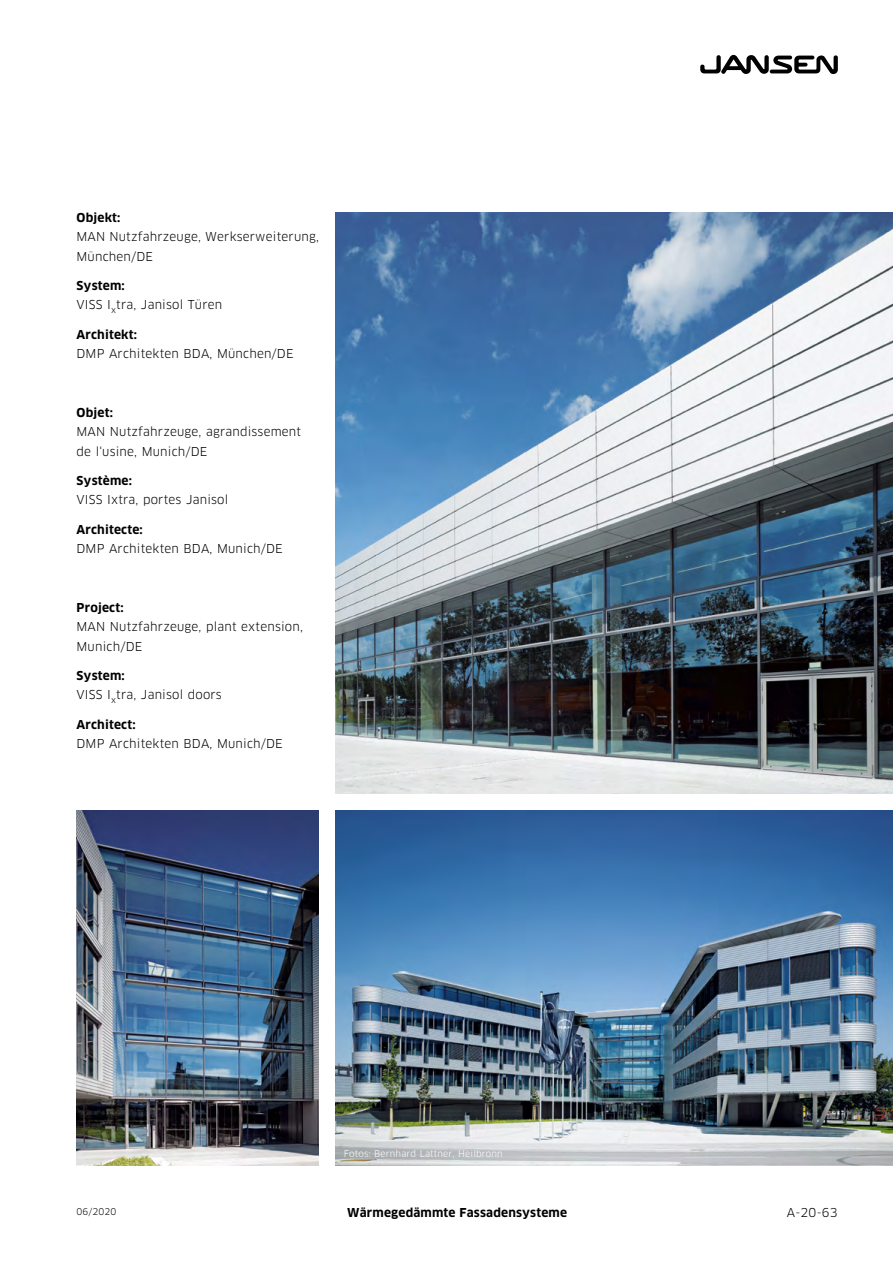
<style>
.page{position:relative;width:893px;height:1263px;background:#fff}
.page>*{position:absolute;margin:0;border:0;box-sizing:border-box;transform-origin:0 0}
.t1{font:12px/19.5px "Clan Pro";letter-spacing:.015em;color:#000}
.t2{font:700 12px "Clan Pro";letter-spacing:.015em;color:#000}
.t3{font:9px "Clan Pro";letter-spacing:.015em;color:#fff}
.t4{font:9px "Clan Pro";letter-spacing:.015em;color:#000}
.s1{font-weight:700}
</style>
<div class="page">
<svg style="left:700px;top:55px;width:138px;height:19px"></svg>
<img style="left:77px;top:811px;width:242px;height:354px">
<img style="left:336px;top:213px;width:557px;height:580px">
<img style="left:336px;top:811px;width:557px;height:354px">
<p class="t2" style="left:77px;top:210px;width:46px">Objekt:</p>
<p class="t1" style="left:77px;top:227px;width:244px">MAN Nutzfahrzeuge, Werkserweiterung,<br>München/DE</p>
<p class="t1" style="left:77px;top:276px;width:147px"><span class="s1">System:<br></span>VISS I<sub>x</sub>tra, Janisol Türen</p>
<p class="t2" style="left:77px;top:327px;width:62px">Architekt:</p>
<p class="t1" style="left:77px;top:344px;width:218px">DMP Architekten BDA, München/DE</p>
<p class="t2" style="left:77px;top:405px;width:38px">Objet:</p>
<p class="t1" style="left:77px;top:422px;width:226px">MAN Nutzfahrzeuge, agrandissement de l‘usine, Munich/DE</p>
<p class="t2" style="left:77px;top:473px;width:57px">Système:</p>
<p class="t1" style="left:77px;top:490px;width:153px">VISS Ixtra, portes Janisol</p>
<p class="t2" style="left:77px;top:522px;width:68px">Architecte:</p>
<p class="t1" style="left:77px;top:539px;width:208px">DMP Architekten BDA, Munich/DE</p>
<p class="t2" style="left:77px;top:600px;width:49px">Project:</p>
<p class="t1" style="left:77px;top:617px;width:228px">MAN Nutzfahrzeuge, plant extension,<br>Munich/DE</p>
<p class="t1" style="left:77px;top:666px;width:147px"><span class="s1">System:<br></span>VISS I<sub>x</sub>tra, Janisol doors</p>
<p class="t2" style="left:77px;top:717px;width:61px">Architect:</p>
<p class="t1" style="left:77px;top:734px;width:208px">DMP Architekten BDA, Munich/DE</p>
<p class="t3" style="left:344px;top:1148px;width:161px">Fotos: Bernhard Lattner, Heilbronn</p>
<p class="t4" style="left:77px;top:1206px;width:41px">06/2020</p>
<p class="t2" style="left:347px;top:1206px;width:222px">Wärmegedämmte Fassadensysteme</p>
<p class="t1" style="left:787px;top:1203px;width:52px">A-20-63</p>
</div>
